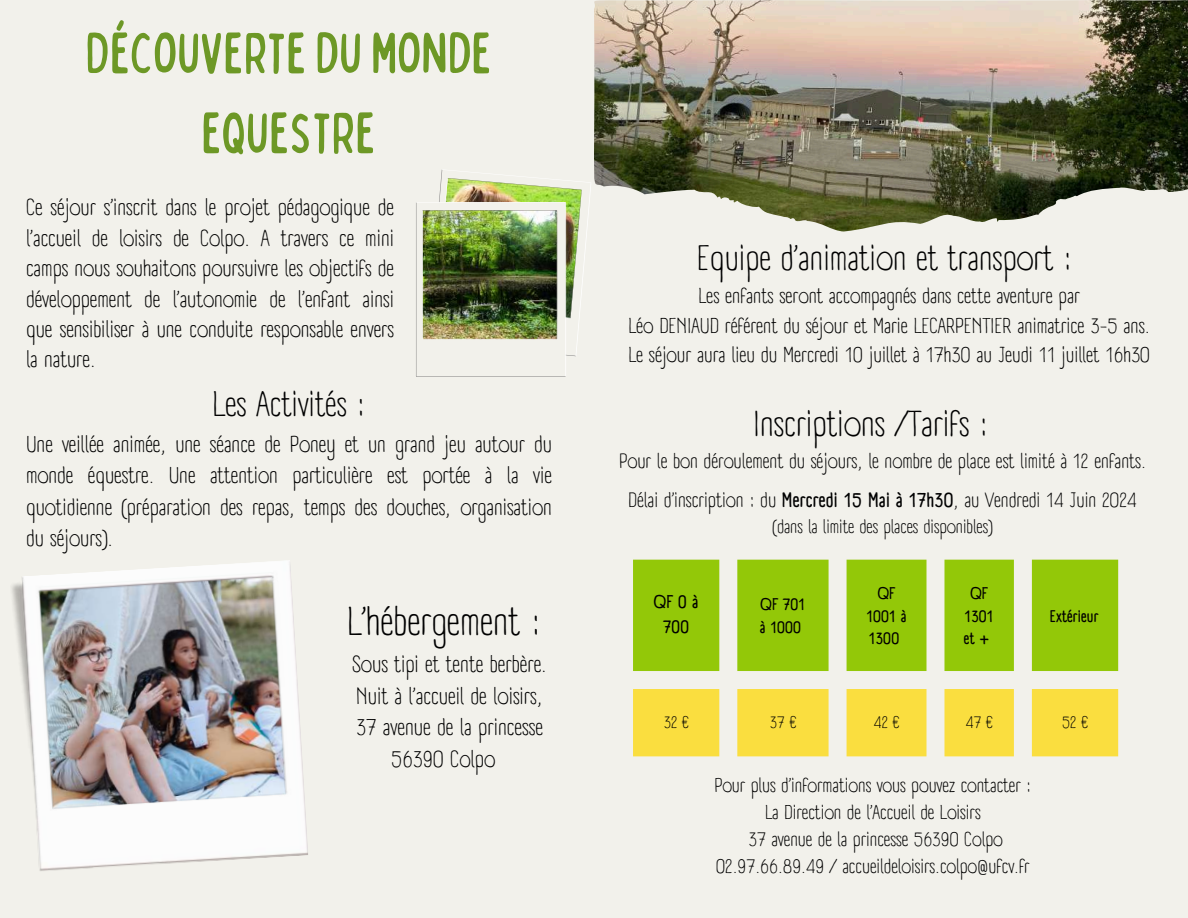
<style>
.page{position:relative;width:1188px;height:918px;background:#f2f1eb}
.page>*{position:absolute;margin:0;border:0;box-sizing:border-box;transform-origin:0 0}
.t1{font:condensed 57.6px/79.8px "Bobby Jones Soft";color:#6d9826;text-align:center}
.t2{font:39.15px "A Day Without Sun Text";color:#000}
.t3{font:35.4px "A Day Without Sun Text";color:#000}
.t4{font:34.65px "A Day Without Sun Text";color:#000}
.t5{font:34.5px "A Day Without Sun Text";color:#000}
.t6{font:22.8px/31.5px "A Day Without Sun Text";color:#000;text-align:center}
.t7{font:22.5px/30.3px "A Day Without Sun Text";color:#000;text-align:justify}
.t8{font:21px/29.2px "A Day Without Sun Text";color:#000;text-align:center}
.t9{font:20.25px/38.5px "A Day Without Sun Text";color:#000;text-align:center}
.t10{font:19.5px/27px "A Day Without Sun Text";color:#000;text-align:center}
.t11{font:18.45px "A Day Without Sun Text";color:#000}
.t12{font:700 18px/24.8px "A Day Without Sun Text";color:#000;text-align:center}
.t13{font:700 16.5px/22.5px "A Day Without Sun Text";color:#000;text-align:center}
.t14{font:16.5px "A Day Without Sun Text";color:#000}
.s1{font-weight:700}
</style>
<div class="page">
<svg style="left:633px;top:560px;width:485px;height:111px;background:#a1ce29"></svg>
<svg style="left:633px;top:689px;width:485px;height:67px;background:#f8e058"></svg>
<img style="left:11px;top:560px;width:297px;height:311px">
<img style="left:416px;top:170px;width:175px;height:207px">
<img style="left:594px;top:0;width:594px;height:232px">
<h1 class="t1" style="left:85px;top:11px;width:408px">DÉCOUVERTE DU MONDE<br>EQUESTRE</h1>
<p class="t7" style="left:26px;top:193px;width:369px">Ce séjour s’inscrit dans le projet pédagogique de l’accueil de loisirs de Colpo. A travers ce mini camps nous souhaitons poursuivre les objectifs de développement de l’autonomie de l’enfant ainsi que sensibiliser à une conduite responsable envers la nature.</p>
<h3 class="t5" style="left:212px;top:383px;width:155px">Les Activités :</h3>
<p class="t7" style="left:26px;top:428px;width:527px;line-height:31.5px">Une veillée animée, une séance de Poney et un grand jeu autour du monde équestre. Une attention particulière est portée à la vie quotidienne (préparation des repas, temps des douches, organisation du séjours).</p>
<h2 class="t2" style="left:347px;top:598px;width:196px">L’hébergement :</h2>
<p class="t6" style="left:352px;top:649px;width:196px">Sous tipi et tente berbère.<br>Nuit à l’accueil de loisirs,<br>37 avenue de la princesse<br>56390 Colpo</p>
<h3 class="t4" style="left:697px;top:237px;width:377px">Equipe d’animation et transport :</h3>
<p class="t8" style="left:628px;top:282px;width:523px">Les enfants seront accompagnés dans cette aventure par<br>Léo DENIAUD référent du séjour et Marie LECARPENTIER animatrice 3-5 ans.<br>Le séjour aura lieu du Mercredi 10 juillet à 17h30 au Jeudi 11 juillet 16h30</p>
<h3 class="t3" style="left:753px;top:402px;width:237px">Inscriptions /Tarifs :</h3>
<p class="t9" style="left:619px;top:442px;width:528px">Pour le bon déroulement du séjours, le nombre de place est limité à 12 enfants.<br>Délai d’inscription : du <span class="s1">Mercredi 15 Mai à 17h30</span>, au Vendredi 14 Juin 2024</p>
<p class="t11" style="left:773px;top:515px;width:222px">(dans la limite des places disponibles)</p>
<p class="t12" style="left:654px;top:589px;width:46px">QF0à<br>700</p>
<p class="t13" style="left:760px;top:593px;width:47px;text-align:left">QF 701 à 1000</p>
<p class="t13" style="left:866px;top:582px;width:42px">QF<br>1001 à<br>1300</p>
<p class="t13" style="left:964px;top:582px;width:31px">QF<br>1301 et +</p>
<p class="t13" style="left:1050px;top:605px;width:50px">Extérieur</p>
<p class="t14" style="left:664px;top:713px;width:26px">32 €</p>
<p class="t14" style="left:770px;top:713px;width:28px">37 €</p>
<p class="t14" style="left:874px;top:713px;width:27px">42 €</p>
<p class="t14" style="left:966px;top:713px;width:28px">47 €</p>
<p class="t14" style="left:1062px;top:713px;width:27px">52 €</p>
<p class="t10" style="left:714px;top:772px;width:319px">Pour plus d’informations vous pouvez contacter :<br>La Direction de l’Accueil de Loisirs<br>37 avenue de la princesse 56390 Colpo 02.97.66.89.49 / accueildeloisirs.colpo@ufcv.fr</p>
</div>
